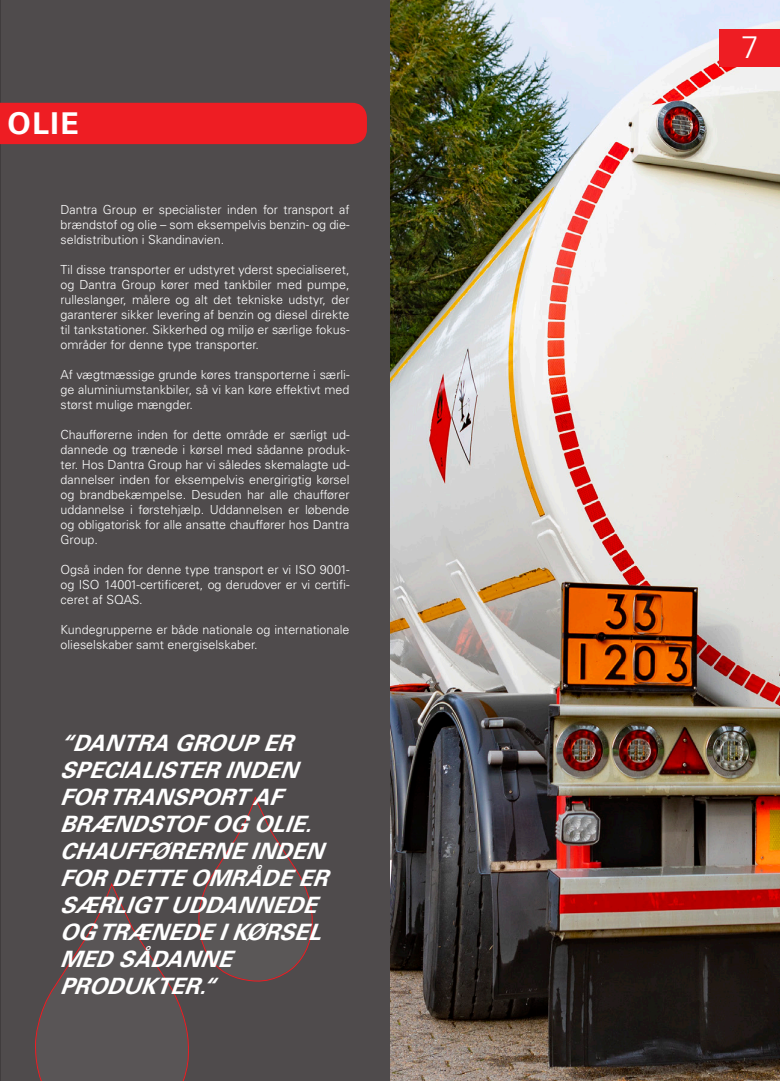
<style>
.page{position:relative;width:780px;height:1081px;background:#fff}
.page>*{position:absolute;margin:0;border:0;box-sizing:border-box;transform-origin:0 0}
.t1{font:300 31.25px "Univers LT Std";color:#fff}
.t2{font:700 30px "Univers LT Std";color:#fff}
.t3{font:italic 700 22.5px/27px "Univers LT Std";color:#fff}
.t4{font:300 12.5px/15px "Univers LT Std";color:#fff;text-align:justify}
</style>
<div class="page">
<div style="left:0;top:0;width:390px;height:1081px;background:#4f4b4c"></div>
<hr style="left:0;top:0;width:1px;height:1081px;background:#231f20">
<img style="left:390px;top:0;width:390px;height:1081px">
<div style="left:0;top:103px;width:367px;height:41px;background:#ee1d23"></div>
<div style="left:719px;top:29px;width:61px;height:37px;background:#ee1d23"></div>
<svg style="left:35px;top:883px;width:154px;height:198px"></svg>
<svg style="left:198px;top:797px;width:115px;height:185px"></svg>
<h2 class="t2" style="left:8px;top:106px;width:73px">OLIE</h2>
<p class="t4" style="left:61px;top:202px;width:290px">Dantra Group er specialister inden for transport af brændstof og olie – som eksempelvis benzin- og die&shy;seldistribution i Skandinavien.</p>
<p class="t4" style="left:61px;top:262px;width:290px">Til disse transporter er udstyret yderst specialiseret, og Dantra Group kører med tankbiler med pumpe, rulleslanger, målere og alt det tekniske udstyr, der garanterer sikker levering af benzin og diesel direkte til tankstationer. Sikkerhed og miljø er særlige fokus&shy;områder for denne type transporter.</p>
<p class="t4" style="left:61px;top:367px;width:290px">Af vægtmæssige grunde køres transporterne i særli&shy;ge aluminiumstankbiler, så vi kan køre effektivt med størst mulige mængder.</p>
<p class="t4" style="left:61px;top:427px;width:290px">Chaufførerne inden for dette område er særligt ud&shy;dannede og trænede i kørsel med sådanne produk&shy;ter. Hos Dantra Group har vi således skemalagte ud&shy;dannelser inden for eksempelvis energirigtig kørsel og brandbekæmpelse. Desuden har alle chauffører uddannelse i førstehjælp. Uddannelsen er løbende og obligatorisk for alle ansatte chauffører hos Dantra Group.</p>
<p class="t4" style="left:61px;top:562px;width:290px">Også inden for denne type transport er vi ISO 9001- og ISO 14001-certificeret, og derudover er vi certifi&shy;ceret af SQAS.</p>
<p class="t4" style="left:61px;top:622px;width:290px">Kundegrupperne er både nationale og internationale olieselskaber samt energiselskaber.</p>
<p class="t3" style="left:60px;top:729px;width:279px">“DANTRAGROUPER<br>SPECIALISTERINDEN<br>FORTRANSPORTAF<br>BRÆNDSTOFOG OLIE.<br>CHAUFFØRERNEINDEN<br>FORDETTEOMRÅDEER<br>SÆRLIGTUDDANNEDE<br>OG TRÆNEDEIKØRSEL<br>MEDSÅDANNE</p>
<p class="t3" style="left:60px;top:972px;width:166px">PRODUKTER.“</p>
<p class="t1" style="left:741px;top:28px;width:19px">7</p>
</div>
